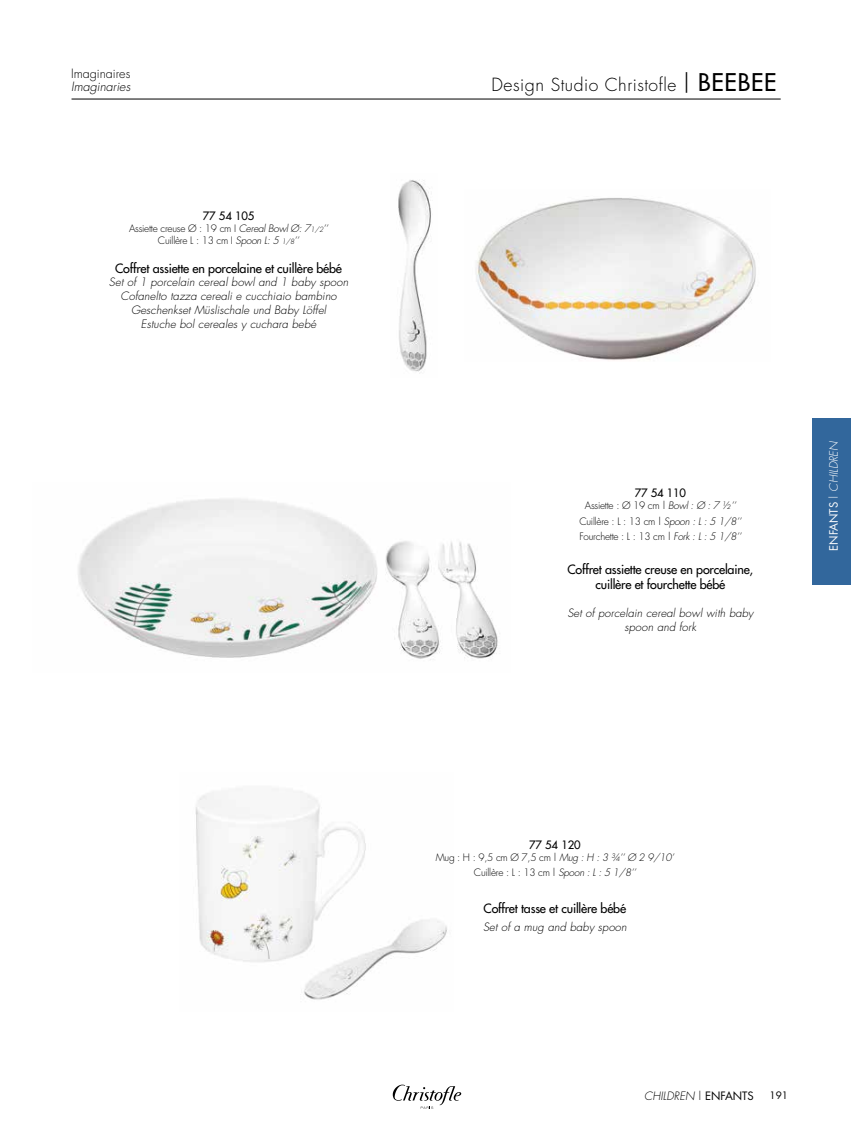
<style>
.page{position:relative;width:851px;height:1134px;background:#fff}
.page>*{position:absolute;margin:0;border:0;box-sizing:border-box;transform-origin:0 0}
.t1{font:300 17.5px "Futura";letter-spacing:.03em;color:#000}
.t2{font:12.5px/15px "Futura";letter-spacing:-.015em;color:#000;text-align:center}
.t3{font:300 12.5px "Futura";color:#000}
.t4{font:italic 300 12.5px "Futura";color:#000}
.t5{font:italic 300 11.25px/13.8px "Futura";letter-spacing:.01em;color:#000;text-align:center}
.t6{font:11.25px "Futura";letter-spacing:-.015em;color:#000}
.t7{font:italic 300 11.25px "Futura";color:#fff}
.t8{font:300 10px/15.5px "Futura";letter-spacing:-.025em;color:#000;text-align:center}
.t9{font:10px "Futura";color:#000}
.s1{font-style:italic}
.s2{font-style:italic;font-size:7px}
.s3{font-size:17.62px}
.s4{font-family:"DIN";font-size:24px}
.s5{font-weight:400;font-size:23.75px}
.s6{font-weight:400;font-style:normal}
.s7{font-style:normal}
</style>
<div class="page">
<hr style="left:71px;top:99px;width:709px;height:1px;background:#000">
<svg style="left:392px;top:1085px;width:69px;height:24px"></svg>
<div style="left:811px;top:418px;width:39px;height:167px;background:#32679c"></div>
<img style="left:476px;top:198px;width:280px;height:162px">
<img style="left:398px;top:180px;width:33px;height:194px">
<img style="left:78px;top:499px;width:420px;height:161px">
<img style="left:195px;top:789px;width:252px;height:211px">
<p class="t3" style="left:71px;top:65px;width:61px">Imaginaires</p>
<p class="t4" style="left:71px;top:78px;width:61px">Imaginaries</p>
<p class="t6" style="left:203px;top:209px;width:53px">77 54 105</p>
<p class="t8" style="left:129px;top:222px;width:201px;line-height:12px">Assiette creuse Ø : 19 cm I <span class="s1">Cereal Bowl Ø: 7</span><span class="s2">1/2</span><span class="s1">’’<br></span>Cuillère L : 13 cm I <span class="s1">Spoon L: 5</span> <span class="s2">1/8</span><span class="s1">’’</span></p>
<p class="t2" style="left:115px;top:260px;width:228px">Coffret assiette en porcelaine et cuillère bébé</p>
<p class="t5" style="left:109px;top:275px;width:241px">Set of 1 porcelain cereal bowl and 1 baby spoon Cofanelto tazza cereali e cucchiaio bambino Geschenkset Müslischale und Baby Löffel<br>Estuche bol cereales y cuchara bebé</p>
<h1 class="t1" style="left:491px;top:74px;width:286px"><span class="s3">Design</span> Studio Christofle <span class="s4">|</span> <span class="s5">BEEBEE</span></h1>
<p class="t6" style="left:634px;top:486px;width:53px">77 54 110</p>
<p class="t8" style="left:579px;top:498px;width:163px">Assiette : Ø 19 cm | <span class="s1">Bowl : Ø : 7 ½’’<br></span>Cuillère : L : 13 cm | <span class="s1">Spoon : L : 5 1/8’’<br></span>Fourchette : L : 13 cm | <span class="s1">Fork : L : 5 1/8’’</span></p>
<p class="t2" style="left:567px;top:562px;width:187px">Coffret assiette creuse en porcelaine, cuillère et fourchette bébé</p>
<p class="t5" style="left:567px;top:606px;width:188px">Set of porcelain cereal bowl with baby spoon and fork</p>
<p class="t7" style="left:826px;top:551px;width:111px;rotate:-90deg"><span class="s6">ENFANTS</span> <span class="s7">|</span> CHILDREN</p>
<p class="t6" style="left:529px;top:837px;width:53px">77 54 120</p>
<p class="t8" style="left:436px;top:849px;width:240px">Mug : H : 9,5 cm Ø 7,5 cm | <span class="s1">Mug : H : 3 ¾’’ Ø 2 9/10’<br></span>Cuillère : L : 13 cm | <span class="s1">Spoon : L : 5 1/8’’</span></p>
<p class="t2" style="left:483px;top:901px;width:144px">Coffret tasse et cuillère bébé</p>
<p class="t5" style="left:483px;top:920px;width:145px">Set of a mug and baby spoon</p>
<p class="t5" style="left:644px;top:1089px;width:111px">CHILDREN <span class="s7">|</span> <span class="s6">ENFANTS</span></p>
<p class="t9" style="left:769px;top:1089px;width:20px">191</p>
</div>
